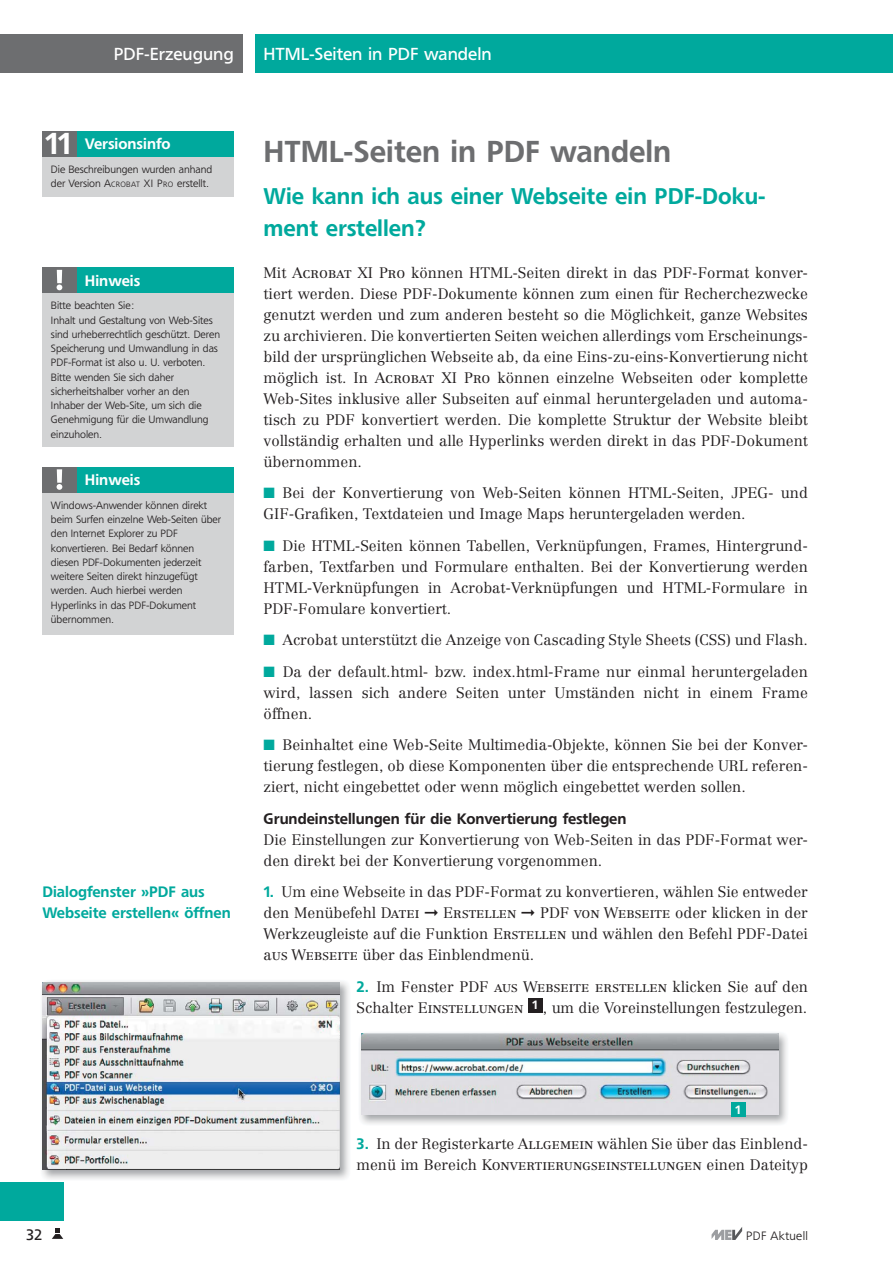
<style>
.page{position:relative;width:893px;height:1263px;background:#fff}
.page>*{position:absolute;margin:0;border:0;box-sizing:border-box;transform-origin:0 0}
.t1{font:500 30px "Freeborn SB";color:#6d6e70}
.t2{font:500 22.5px/31.5px "Freeborn SB";color:#00a99d}
.t3{font:17.25px "Freeborn SB";color:#fff}
.t4{font:300 15px/21px "Centennial";color:#231f20}
.t5{font:15px "Centennial Light SC";color:#231f20}
.t6{font:500 15px "Freeborn SB";color:#231f20}
.t7{font:500 15px/21px "Freeborn SB";color:#00a99d}
.t8{font:500 15px "Freeborn SB";color:#fff}
.t9{font:15px "Freeborn SB";color:#231f20}
.t10{font:300 12px "Freeborn SB";letter-spacing:.03em;color:#231f20}
.t11{font:500 12px "Freeborn SB";color:#fff}
.t12{font:300 10.5px/14.2px "Freeborn SB";color:#231f20}
.s1{font-size:30px}
.s2{font-size:7.65px}
.s3{font-family:"Centennial Light SC";font-weight:400}
.s4{font-family:"Freeborn SB";font-weight:500;color:#00a99d}
.s5{font-family:"Centennial";font-weight:300}
</style>
<div class="page">
<svg style="left:711px;top:1227px;width:31px;height:13px"></svg>
<svg style="left:52px;top:1229px;width:11px;height:10px"></svg>
<div style="left:0;top:34px;width:242px;height:38px;background:#6d6e70"></div>
<div style="left:255px;top:34px;width:638px;height:38px;background:#00a99d"></div>
<div style="left:0;top:1182px;width:64px;height:38px;background:#00a99d"></div>
<div style="left:528px;top:998px;width:15px;height:15px;background:#231f20"></div>
<div style="left:42px;top:156px;width:192px;height:41px;background:#d2d3d4"></div>
<div style="left:76px;top:131px;width:158px;height:25px;background:#00a99d"></div>
<div style="left:42px;top:131px;width:34px;height:25px;background:#6d6e70"></div>
<div style="left:42px;top:293px;width:192px;height:153px;background:#d2d3d4"></div>
<div style="left:76px;top:267px;width:158px;height:26px;background:#00a99d"></div>
<div style="left:42px;top:267px;width:34px;height:26px;background:#6d6e70"></div>
<svg style="left:57px;top:270px;width:5px;height:20px"></svg>
<div style="left:42px;top:492px;width:192px;height:143px;background:#d2d3d4"></div>
<div style="left:76px;top:467px;width:158px;height:25px;background:#00a99d"></div>
<div style="left:42px;top:467px;width:34px;height:25px;background:#6d6e70"></div>
<svg style="left:57px;top:469px;width:5px;height:21px"></svg>
<img style="left:42px;top:981px;width:307px;height:199px">
<img style="left:42px;top:982px;width:297px;height:187px">
<img style="left:360px;top:1033px;width:427px;height:91px">
<img style="left:361px;top:1034px;width:417px;height:81px">
<div style="left:731px;top:1103px;width:15px;height:14px;background:#00a99d"></div>
<p class="t3" style="left:114px;top:47px;width:121px">PDF-Erzeugung</p>
<p class="t3" style="left:264px;top:47px;width:230px">HTML-Seiten in PDF wandeln</p>
<p class="t8" style="left:45px;top:138px;width:127px"><span class="s1">11</span> Versionsinfo</p>
<p class="t12" style="left:51px;top:163px;width:163px">Die Beschreibungen wurden anhand der Version A<span class="s2">CROBAT</span> XI P<span class="s2">RO</span> erstellt.</p>
<p class="t8" style="left:85px;top:274px;width:57px">Hinweis</p>
<p class="t12" style="left:51px;top:299px;width:171px">Bitte beachten Sie:<br>Inhalt und Gestaltung von Web-Sites sind urheberrechtlich geschützt. Deren<br>Speicherung und Umwandlung in das<br>PDF-Format ist also u. U. verboten.<br>Bitte wenden Sie sich daher<br>sicher heits halber vorher an den<br>Inhaber der Web-Site, um sich die<br>Genehmigung für die Umwandlung einzuholen.</p>
<p class="t8" style="left:85px;top:474px;width:57px">Hinweis</p>
<p class="t12" style="left:51px;top:499px;width:172px">Windows-Anwender können direkt beim Surfen einzelne Web-Seiten über den Internet Explorer zu PDF konvertieren. Bei Bedarf können diesen PDF-Dokumenten jederzeit weitere Seiten direkt hinzugefügt werden. Auch hierbei werden<br>Hyperlinks in das PDF-Dokument übernommen.</p>
<p class="t7" style="left:42px;top:883px;width:190px">Dialogfenster »PDF aus<br>Webseite erstellen« öffnen</p>
<h1 class="t1" style="left:264px;top:139px;width:409px">HTML-Seiten in PDF wandeln</h1>
<h2 class="t2" style="left:264px;top:182px;width:504px">Wie kann ich aus einer Webseite ein PDF-Doku&shy;ment erstellen?</h2>
<p class="t4" style="left:264px;top:263px;width:546px;text-align:justify">Mit <span class="s3">Acrobat XI Pro</span> können HTML-Seiten direkt in das PDF-Format konver&shy;tiert werden. Diese PDF-Dokumente können zum einen für Recherchezwecke genutzt werden und zum anderen besteht so die Möglichkeit, ganze Websites zu archivieren. Die konvertierten Seiten weichen allerdings vom Erscheinungs&shy;bild der ursprünglichen Webseite ab, da eine Eins-zu-eins-Konvertierung nicht möglich ist. In <span class="s3">Acrobat XI Pro</span> können einzelne Webseiten oder komplette Web-Sites inklusive aller Subseiten auf einmal heruntergeladen und automa&shy;tisch zu PDF konvertiert werden. Die komplette Struktur der Website bleibt vollständig erhalten und alle Hyperlinks werden direkt in das PDF-Dokument übernommen.</p>
<p class="t4" style="left:264px;top:484px;width:546px;text-indent:19px">Bei der Konvertierung von Web-Seiten können HTML-Seiten, JPEG- und<br>GIF-Grafiken, Textdateien und Image Maps heruntergeladen werden.</p>
<p class="t4" style="left:264px;top:536px;width:546px;text-align:justify;text-indent:19px">Die HTML-Seiten können Tabellen, Verknüpfungen, Frames, Hintergrund&shy;farben, Textfarben und Formulare enthalten. Bei der Konvertierung werden HTML-Ver knüpfungen in Acrobat-Verknüpfungen und HTML-Formulare in PDF-Fomulare konvertiert.</p>
<p class="t4" style="left:282px;top:625px;width:527px;line-height:31.5px">Acrobat unterstützt die Anzeige von Cascading Style Sheets (CSS) und Flash.<br>Da der default.html- bzw. index.html-Frame nur einmal heruntergeladen</p>
<p class="t4" style="left:264px;top:683px;width:546px">wird, lassen sich andere Seiten unter Umständen nicht in einem Frame öffnen.</p>
<p class="t4" style="left:264px;top:736px;width:546px;text-align:justify;text-indent:19px">Beinhaltet eine Web-Seite Multimedia-Objekte, können Sie bei der Konver&shy;tierung festlegen, ob diese Komponenten über die entsprechende URL referen&shy;ziert, nicht eingebettet oder wenn möglich eingebettet werden sollen.</p>
<p class="t6" style="left:264px;top:812px;width:364px">Grundeinstellungen für die Konvertierung festlegen</p>
<p class="t4" style="left:264px;top:830px;width:546px">Die Einstellungen zur Konvertierung von Web-Seiten in das PDF-Format wer&shy;den direkt bei der Konvertierung vorgenommen.</p>
<p class="t4" style="left:264px;top:883px;width:546px"><span class="s4">1.</span> Um eine Webseite in das PDF-Format zu konvertieren, wählen Sie entweder den Menübefehl <span class="s3">Datei</span></p>
<p class="t4" style="left:264px;top:904px;width:546px;text-align:justify;text-indent:276px"><span class="s3">PDF von Webseite</span> oder klicken in der Werkzeug leiste auf die Funktion <span class="s3">Erstellen</span> und wählen den Befehl PDF-Datei a<span class="s3">us Webseite</span> über das Einblendmenü.</p>
<p class="t4" style="left:356px;top:977px;width:453px"><span class="s4">2.</span> Im Fenster <span class="s3">PDF aus Webseite erstellen</span> klicken Sie auf den<br>Schalter <span class="s3">Einstellungen</span> <sup>1</sup> <span class="s3">,</span> um die Voreinstellungen festzulegen.</p>
<p class="t5" style="left:443px;top:907px;width:75px">Erstellen</p>
<p class="t11" style="left:735px;top:1105px;width:8px">1</p>
<p class="t4" style="left:356px;top:1135px;width:453px"><span class="s4">3.</span> In der Registerkarte <span class="s3">Allgemein</span> wählen Sie über das Einblend-</p>
<p class="t5" style="left:356px;top:1159px;width:453px"><span class="s5">menü im Bereich</span> Konvertierungseinstellungen <span class="s5">einen Dateityp</span></p>
<p class="t9" style="left:26px;top:1229px;width:18px">32</p>
<p class="t10" style="left:746px;top:1231px;width:63px">PDF Aktuell</p>
</div>
